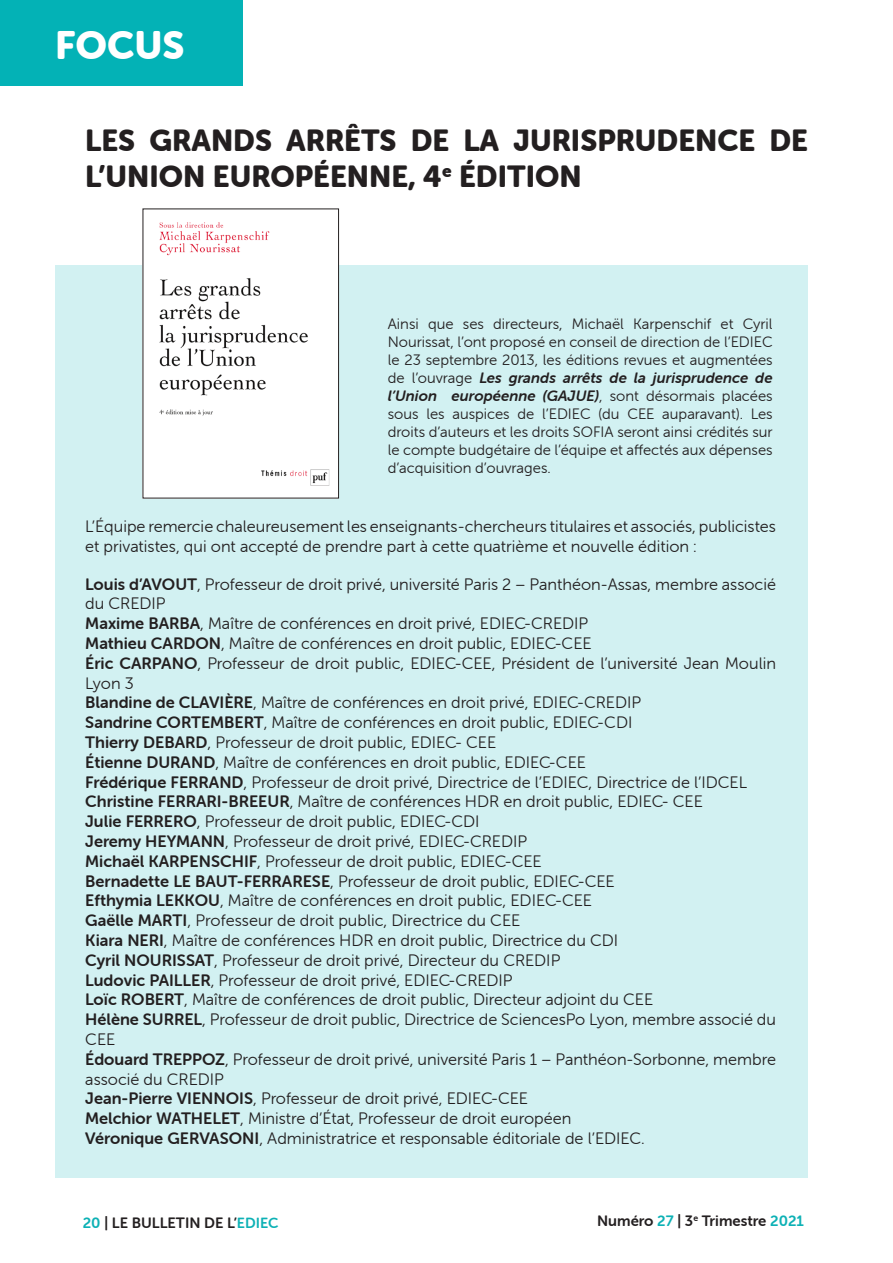
<style>
.page{position:relative;width:893px;height:1263px;background:#fff}
.page>*{position:absolute;margin:0;border:0;box-sizing:border-box;transform-origin:0 0}
.t1{font:39px "Museo Sans Rounded 900";color:#fff}
.t2{font:30px/36px "Museo Sans Rounded 900";color:#231f20}
.t3{font:16.5px/19.8px "Museo Sans Rounded 300";color:#231f20}
.t4{font:15px/18px "Museo Sans Rounded 300";color:#231f20;text-align:justify}
.t5{font:15px "Museo Sans Rounded 700";color:#231f20}
.t6{font:15px "Museo Sans Rounded 700";color:#231f20}
.t7{font:14.7px "Museo Sans Rounded 700";color:#0db1b5}
.s1{font-family:"Museo Sans Rounded 700";font-style:italic}
.s2{font-family:"Museo Sans Rounded 700"}
.s3{color:#0db1b5}
.s4{font-size:15px;color:#231f20}
</style>
<div class="page">
<div style="left:0;top:0;width:242px;height:85px;background:#03b2b6"></div>
<div style="left:55px;top:265px;width:753px;height:913px;background:#d2f1f2"></div>
<img style="left:145px;top:222px;width:192px;height:274px">
<div style="left:143px;top:209px;width:196px;height:289px;border:1px solid #231f20"></div>
<p class="t1" style="left:55px;top:23px;width:131px">FOCUS</p>
<p class="t2" style="left:85px;top:123px;width:724px">LES GRANDS ARRÊTS DE LA JURISPRUDENCE DE<br>L’UNION EUROPÉENNE, 4<sup>e</sup> ÉDITION</p>
<p class="t4" style="left:388px;top:315px;width:386px">Ainsi que ses directeurs, Michaël Karpenschif et Cyril Nourissat, l’ont proposé en conseil de direction de l’EDIEC le 23 septembre 2013, les éditions revues et augmentées de l’ouvrage <span class="s1">Les grands arrêts de la jurisprudence de l’Union européenne (GAJUE)</span>, sont désormais placées sous les auspices de l’EDIEC (du CEE auparavant). Les droits d’auteurs et les droits SOFIA seront ainsi crédités sur le compte budgétaire de l’équipe et affectés aux dépenses d’acquisition d’ouvrages.</p>
<p class="t3" style="left:85px;top:516px;width:692px">L’Équipe remercie chaleureusement les enseignants-chercheurs titulaires et associés, publicistes et privatistes, qui ont accepté de prendre part à cette quatrième et nouvelle édition :</p>
<p class="t3" style="left:85px;top:574px;width:692px"><span class="s2">Louis d’AVOUT</span>, Professeur de droit privé, université Paris 2 – Panthéon-Assas, membre associé du CREDIP<br><span class="s2">Maxime BARBA</span>, Maître de conférences en droit privé, EDIEC-CREDIP<br><span class="s2">Mathieu CARDON</span>, Maître de conférences en droit public, EDIEC-CEE<br><span class="s2">Éric CARPANO</span>, Professeur de droit public, EDIEC-CEE, Président de l’université Jean Moulin Lyon 3<br><span class="s2">Blandine de CLAVIÈRE</span>, Maître de conférences en droit privé, EDIEC-CREDIP<br><span class="s2">Sandrine CORTEMBERT</span>, Maître de conférences en droit public, EDIEC-CDI<br><span class="s2">Thierry DEBARD</span>, Professeur de droit public, EDIEC- CEE<br><span class="s2">Étienne DURAND</span>, Maître de conférences en droit public, EDIEC-CEE<br><span class="s2">Frédérique FERRAND</span>, Professeur de droit privé, Directrice de l’EDIEC, Directrice de l’IDCEL <span class="s2">Christine FERRARI-BREEUR</span>, Maître de conférences HDR en droit public, EDIEC- CEE<br><span class="s2">Julie FERRERO</span>, Professeur de droit public, EDIEC-CDI<br><span class="s2">Jeremy HEYMANN</span>, Professeur de droit privé, EDIEC-CREDIP<br><span class="s2">Michaël KARPENSCHIF</span>, Professeur de droit public, EDIEC-CEE<br><span class="s2">Bernadette LE BAUT-FERRARESE</span>, Professeur de droit public, EDIEC-CEE<br><span class="s2">Efthymia LEKKOU</span>, Maître de conférences en droit public, EDIEC-CEE<br><span class="s2">Gaëlle MARTI</span>, Professeur de droit public, Directrice du CEE<br><span class="s2">Kiara NERI</span>, Maître de conférences HDR en droit public, Directrice du CDI<br><span class="s2">Cyril NOURISSAT</span>, Professeur de droit privé, Directeur du CREDIP<br><span class="s2">Ludovic PAILLER</span>, Professeur de droit privé, EDIEC-CREDIP<br><span class="s2">Loïc ROBERT</span>, Maître de conférences de droit public, Directeur adjoint du CEE<br><span class="s2">Hélène SURREL</span>, Professeur de droit public, Directrice de SciencesPo Lyon, membre associé du CEE<br><span class="s2">Édouard TREPPOZ</span>, Professeur de droit privé, université Paris 1 – Panthéon-Sorbonne, membre associé du CREDIP<br><span class="s2">Jean-Pierre VIENNOIS</span>, Professeur de droit privé, EDIEC-CEE<br><span class="s2">Melchior WATHELET</span>, Ministre d’État, Professeur de droit européen<br><span class="s2">Véronique GERVASONI</span>, Administratrice et responsable éditoriale de l’EDIEC.</p>
<p class="t6" style="left:83px;top:1214px;width:94px"><span class="s3">20</span> | LE BULLETIN</p>
<p class="t7" style="left:204px;top:1214px;width:75px"><span class="s4">DE L’</span>EDIEC</p>
<p class="t5" style="left:597px;top:1212px;width:208px">Numéro <span class="s3">27</span> | 3<sup>e</sup> Trimestre <span class="s3">2021</span></p>
</div>
